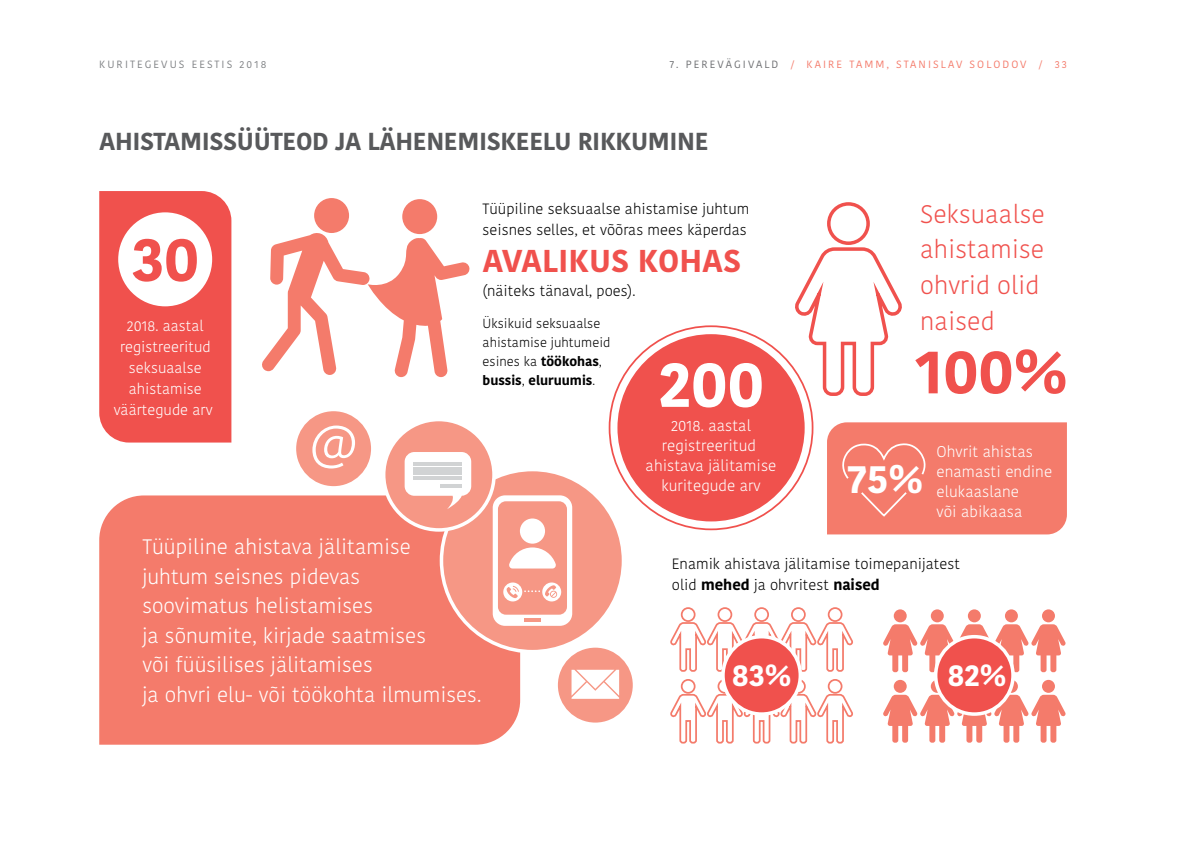
<style>
.page{position:relative;width:1191px;height:844px;background:#fff}
.page>*{position:absolute;margin:0;border:0;box-sizing:border-box;transform-origin:0 0}
.t1{font:700 64.4px "Kohinoor Bangla";color:#fff}
.t2{font:700 61.95px "Kohinoor Bangla";color:#f0514d}
.t3{font:700 39.73px "Kohinoor Bangla";color:#fff}
.t4{font:700 31.5px "Kohinoor Bangla";color:#f0514d}
.t5{font:700 30.45px "Kohinoor Bangla";color:#fff}
.t6{font:300 25.2px/35.7px "Kohinoor Bangla";color:#f0514d}
.t7{font:700 24.5px "Kohinoor Bangla";letter-spacing:-.015em;color:#58595b}
.t8{font:300 20.82px/29.4px "Kohinoor Bangla";color:#fff}
.t9{font:300 15.4px/19.9px "Kohinoor Bangla";color:#fff;text-align:center}
.t10{font:300 14.88px/21px "Kohinoor Bangla";color:#000}
.t11{font:300 14.88px/21px "Kohinoor Bangla";color:#fff;text-align:center}
.t12{font:300 13.12px/19.2px "Kohinoor Bangla";color:#000}
.t13{font:10.5px "Kohinoor Bangla";letter-spacing:.2em;color:#f47b6b}
.t14{font:10.5px "Kohinoor Bangla";letter-spacing:.2em;color:#808285}
.s1{color:#6d6e71}
.s2{font-weight:700}
</style>
<div class="page">
<div style="left:99px;top:191px;width:132px;height:251px;background:#f0514d"></div>
<div style="left:118px;top:212px;width:94px;height:94px;background:#fff;border-radius:50%"></div>
<div style="left:314px;top:198px;width:35px;height:35px;background:#f47b6b;border-radius:50%"></div>
<div style="left:402px;top:199px;width:35px;height:35px;background:#f47b6b;border-radius:50%"></div>
<svg style="left:262px;top:232px;width:208px;height:145px"></svg>
<div style="left:827px;top:202px;width:43px;height:43px;border:4px solid #f0514d;border-radius:50%"></div>
<svg style="left:791px;top:247px;width:111px;height:150px"></svg>
<div style="left:681px;top:607px;width:14px;height:14px;border:2px solid #f47b6b;border-radius:50%"></div>
<div style="left:717px;top:607px;width:15px;height:14px;border:2px solid #f47b6b;border-radius:50%"></div>
<div style="left:754px;top:607px;width:15px;height:14px;border:2px solid #f47b6b;border-radius:50%"></div>
<div style="left:791px;top:607px;width:14px;height:14px;border:2px solid #f47b6b;border-radius:50%"></div>
<div style="left:827px;top:607px;width:15px;height:14px;border:2px solid #f47b6b;border-radius:50%"></div>
<svg style="left:670px;top:621px;width:182px;height:51px"></svg>
<div style="left:681px;top:678px;width:14px;height:15px;border:2px solid #f47b6b;border-radius:50%"></div>
<div style="left:717px;top:678px;width:15px;height:15px;border:2px solid #f47b6b;border-radius:50%"></div>
<div style="left:791px;top:678px;width:14px;height:15px;border:2px solid #f47b6b;border-radius:50%"></div>
<div style="left:827px;top:678px;width:15px;height:15px;border:2px solid #f47b6b;border-radius:50%"></div>
<svg style="left:670px;top:692px;width:182px;height:52px"></svg>
<div style="left:723px;top:636px;width:77px;height:78px;background:#f0514d;border-radius:50%"></div>
<div style="left:721px;top:634px;width:81px;height:81px;border:4px solid #fff;border-radius:50%"></div>
<div style="left:1042px;top:609px;width:13px;height:13px;background:#f47b6b;border-radius:50%"></div>
<div style="left:1005px;top:609px;width:13px;height:13px;background:#f47b6b;border-radius:50%"></div>
<div style="left:968px;top:609px;width:12px;height:13px;background:#f47b6b;border-radius:50%"></div>
<div style="left:930px;top:609px;width:13px;height:13px;background:#f47b6b;border-radius:50%"></div>
<div style="left:893px;top:609px;width:13px;height:13px;background:#f47b6b;border-radius:50%"></div>
<svg style="left:883px;top:624px;width:183px;height:48px"></svg>
<div style="left:1042px;top:679px;width:13px;height:13px;background:#f47b6b;border-radius:50%"></div>
<svg style="left:1005px;top:679px;width:13px;height:13px"></svg>
<svg style="left:930px;top:679px;width:13px;height:13px"></svg>
<div style="left:893px;top:679px;width:13px;height:13px;background:#f47b6b;border-radius:50%"></div>
<svg style="left:883px;top:694px;width:183px;height:48px"></svg>
<div style="left:935px;top:636px;width:78px;height:78px;background:#f0514d;border-radius:50%"></div>
<div style="left:934px;top:634px;width:80px;height:81px;border:4px solid #fff;border-radius:50%"></div>
<div style="left:617px;top:334px;width:187px;height:187px;background:#f0514d;border-radius:50%"></div>
<div style="left:827px;top:422px;width:240px;height:112px;background:#f47b6b"></div>
<div style="left:99px;top:495px;width:421px;height:249px;background:#f47b6b"></div>
<div style="left:441px;top:469px;width:182px;height:182px;background:#f69785;border-radius:50%"></div>
<div style="left:440px;top:467px;width:185px;height:186px;border:4px solid #fff;border-radius:50%"></div>
<div style="left:384px;top:419px;width:110px;height:111px;background:#f69785;border-radius:50%"></div>
<div style="left:382px;top:417px;width:114px;height:114px;border:4px solid #fff;border-radius:50%"></div>
<div style="left:294px;top:409px;width:79px;height:79px;background:#f69785;border-radius:50%"></div>
<div style="left:293px;top:407px;width:81px;height:82px;border:4px solid #fff;border-radius:50%"></div>
<div style="left:556px;top:645px;width:78px;height:79px;background:#f69785;border-radius:50%"></div>
<div style="left:554px;top:644px;width:82px;height:82px;border:4px solid #fff;border-radius:50%"></div>
<div style="left:493px;top:495px;width:79px;height:130px;background:#fff;border-radius:12px"></div>
<div style="left:498px;top:501px;width:69px;height:113px;background:#f69785;border-radius:8px"></div>
<hr style="left:524px;top:618px;width:17px;height:3px;background:#f69785">
<div style="left:520px;top:518px;width:25px;height:25px;background:#fff;border-radius:50%"></div>
<svg style="left:509px;top:547px;width:47px;height:21px"></svg>
<svg style="left:503px;top:582px;width:19px;height:19px"></svg>
<svg style="left:506px;top:585px;width:13px;height:13px"></svg>
<svg style="left:542px;top:582px;width:19px;height:19px"></svg>
<svg style="left:525px;top:585px;width:32px;height:12px"></svg>
<svg style="left:404px;top:452px;width:67px;height:57px"></svg>
<hr style="left:414px;top:462px;width:48px;height:3px;background:#d1d3d4">
<hr style="left:414px;top:467px;width:48px;height:3px;background:#d1d3d4">
<hr style="left:414px;top:471px;width:48px;height:3px;background:#d1d3d4">
<hr style="left:414px;top:476px;width:48px;height:3px;background:#d1d3d4">
<hr style="left:441px;top:484px;width:21px;height:3px;background:#d1d3d4">
<svg style="left:312px;top:425px;width:43px;height:43px"></svg>
<svg style="left:571px;top:669px;width:48px;height:29px"></svg>
<p class="t14" style="left:99px;top:56px;width:169px">KURITEGEVUS EESTIS 2018</p>
<p class="t13" style="left:669px;top:56px;width:399px"><span class="s1">7. PEREVÄGIVALD</span> / KAIRE TAMM, STANISLAV SOLODOV / 33</p>
<h3 class="t7" style="left:99px;top:120px;width:611px">AHISTAMISSÜÜTEOD JA LÄHENEMISKEELU RIKKUMINE</h3>
<h2 class="t2" style="left:132px;top:205px;width:68px">30</h2>
<p class="t11" style="left:114px;top:314px;width:100px">2018. aastal registreeritud seksuaalse ahistamise väärtegude arv</p>
<p class="t10" style="left:482px;top:198px;width:268px">Tüüpiline seksuaalse ahistamise juhtum seisnes selles, et võõras mees käperdas</p>
<h3 class="t4" style="left:482px;top:233px;width:260px">AVALIKUS KOHAS</h3>
<p class="t10" style="left:482px;top:280px;width:154px">(näiteks tänaval, poes).</p>
<p class="t12" style="left:482px;top:313px;width:129px">Üksikuid seksuaalse ahistamise juhtumeid esines ka <span class="s2">töökohas</span>, <span class="s2">bussis</span>, <span class="s2">eluruumis</span>.</p>
<h1 class="t1" style="left:658px;top:327px;width:107px">200</h1>
<p class="t9" style="left:645px;top:415px;width:132px">2018. aastal registreeritud ahistava jälitamise kuritegude arv</p>
<h3 class="t6" style="left:920px;top:195px;width:126px">Seksuaalse ahistamise ohvrid olid naised</h3>
<h2 class="t2" style="left:915px;top:317px;width:154px">100%</h2>
<h3 class="t3" style="left:848px;top:443px;width:76px">75%</h3>
<p class="t9" style="left:936px;top:441px;width:117px;text-align:left">Ohvrit ahistas enamasti endine elukaaslane<br>või abikaasa</p>
<h3 class="t8" style="left:142px;top:532px;width:340px">Tüüpiline ahistava jälitamise juhtum seisnes pidevas<br>soovimatus helistamises<br>ja sõnumite, kirjade saatmises<br>või füüsilises jälitamises<br>ja ohvri elu- või töökohta ilmumises.</h3>
<p class="t10" style="left:672px;top:552px;width:290px">Enamik ahistava jälitamise toimepanijatest olid <span class="s2">mehed</span> ja ohvritest <span class="s2">naised</span></p>
<h3 class="t5" style="left:732px;top:648px;width:61px">83%</h3>
<h3 class="t5" style="left:947px;top:648px;width:60px">82%</h3>
</div>
